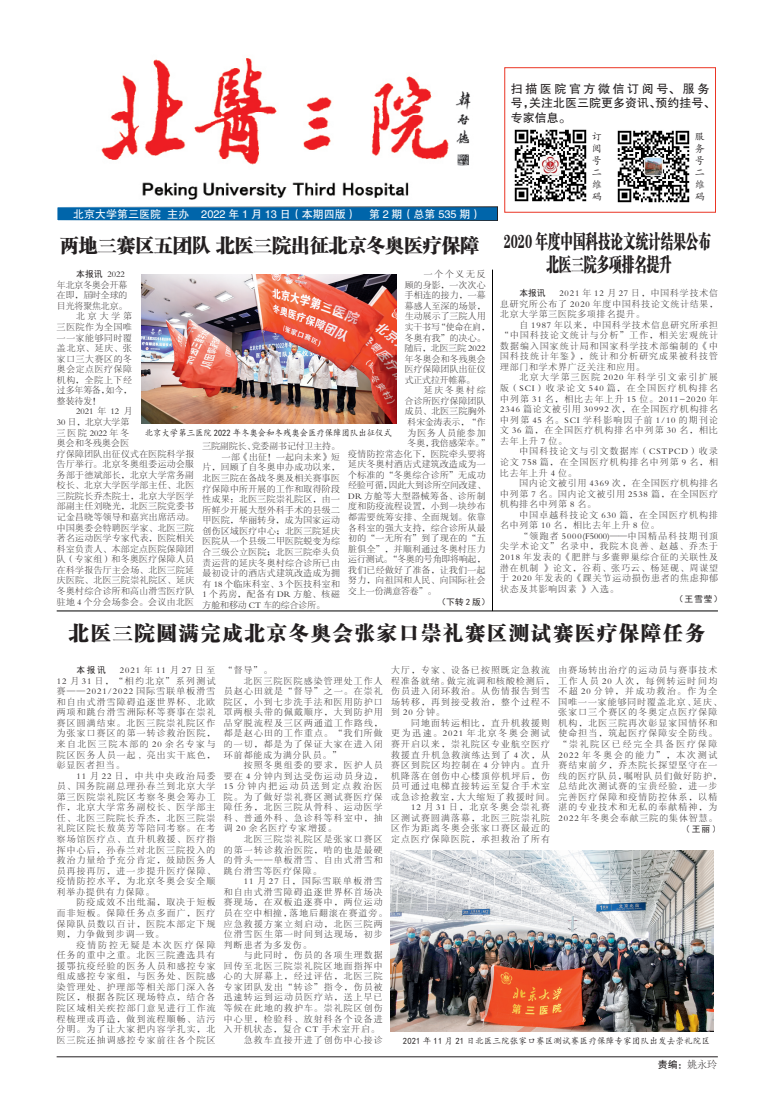
<style>
.page{position:relative;width:774px;height:1117px;background:#fff}
.page>*{position:absolute;margin:0;border:0;box-sizing:border-box;transform-origin:0 0}
.t1{font:20px "FZCSK GBK1 0";letter-spacing:.1em;color:#231f20}
.t2{font:19px "FZCSK GBK1 0";color:#231f20;scale:.66 1}
.t3{font:19px "FZCSK GBK1 0";color:#231f20}
.t4{font:12px/14.4px "FZHTK GBK1 0";color:#231f20}
.t5{font:11px "FZHTK GBK1 0";color:#fff}
.t6{font:10px "FZKTK GBK1 0";color:#231f20}
.t7{font:10px "FZHTK GBK1 0";color:#231f20}
.t8{font:9px "Kai Ti";color:#231f20;scale:.93 1}
.t9{font:8.8px/10.6px "FZSYK GBK1 0";letter-spacing:.12em;color:#231f20;text-align:justify}
.t10{font:8.8px/10.6px "FZSYK GBK1 0";letter-spacing:.045em;color:#231f20}
.t11{font:8.8px/10.6px "FZSYK GBK1 0";letter-spacing:.025em;color:#231f20}
.t12{font:8.8px/10.6px "FZSYK GBK1 0";color:#231f20}
.t13{font:8.8px "FZSYK GBK1 0";letter-spacing:.05em;color:#231f20}
.t14{font:8.8px/10.6px "FZSYK GBK1 0";letter-spacing:.14em;color:#231f20}
.t15{font:8.8px "Kai Ti";letter-spacing:.01em;color:#231f20}
.t16{font:8.8px "Sim Hei";letter-spacing:.1em;color:#231f20}
.t17{font:8.8px "FZSYK GBK1 0";letter-spacing:.04em;color:#231f20}
.t18{font:8.8px "FZSYK GBK1 0";letter-spacing:.07em;color:#231f20}
.s1{font-family:"Sim Hei"}
.s2{font-family:"FZSYJW GB1 0"}
</style>
<div class="page">
<img style="left:101px;top:58px;width:370px;height:142px">
<div style="left:57px;top:207px;width:440px;height:14px;background:#0065aa"></div>
<svg style="left:83px;top:206px;width:108px;height:1px"></svg>
<svg style="left:200px;top:206px;width:153px;height:1px"></svg>
<hr style="left:57px;top:1057px;width:661px;height:1px;background:#231f20">
<div style="left:504px;top:67px;width:212px;height:146px;border:1px solid #eb3524"></div>
<img style="left:514px;top:129px;width:73px;height:73px">
<img style="left:617px;top:130px;width:73px;height:73px">
<hr style="left:492px;top:270px;width:1px;height:341px;background:#000">
<hr style="left:57px;top:611px;width:661px;height:1px;background:#000">
<img style="left:391px;top:850px;width:322px;height:182px">
<img style="left:141px;top:274px;width:255px;height:149px">
<p class="t4" style="left:511px;top:82px;width:206px">扫描医院官方微信订阅号、服务号，关注北医三院更多资讯、预约挂号、专家信息。</p>
<p class="t6" style="left:592px;top:131px;width:11px">订</p>
<p class="t6" style="left:592px;top:143px;width:11px">阅</p>
<p class="t6" style="left:592px;top:155px;width:11px">号</p>
<p class="t6" style="left:592px;top:167px;width:11px">二</p>
<p class="t6" style="left:592px;top:179px;width:11px">维</p>
<p class="t6" style="left:592px;top:191px;width:11px">码</p>
<p class="t6" style="left:695px;top:131px;width:11px">服</p>
<p class="t6" style="left:695px;top:143px;width:11px">务</p>
<p class="t6" style="left:695px;top:155px;width:11px">号</p>
<p class="t6" style="left:695px;top:167px;width:11px">二</p>
<p class="t6" style="left:695px;top:179px;width:11px">维</p>
<p class="t6" style="left:695px;top:191px;width:11px">码</p>
<p class="t2" style="left:504px;top:230px;width:316px">2020 年度中国科技论文统计结果公布</p>
<p class="t2" style="left:546px;top:253px;width:191px">北医三院多项排名提升</p>
<p class="t16" style="left:519px;top:288px;width:28px">本报讯</p>
<p class="t5" style="left:73px;top:208px;width:410px">北京大学第三医院 主办 2022 年 1 月 13 日（本期四版） 第 2 期（总第 535 期）</p>
<p class="t3" style="left:60px;top:235px;width:421px">两地三赛区五团队 北医三院出征北京冬奥医疗保障</p>
<p class="t12" style="left:57px;top:269px;width:72px;text-indent:19px"><span class="s1">本报讯</span> 2022年北京冬奥会开幕在即，届时全球的目光将聚焦北京。</p>
<p class="t9" style="left:57px;top:311px;width:77px;text-indent:19px">北京大学第三医院作为全国唯一一家能够同时覆盖北京、延庆、张家口三大赛区的冬奥会定点医疗保障机构，全院上下经过多年筹备，如今，整装待发！</p>
<p class="t10" style="left:57px;top:406px;width:139px;text-indent:19px">2021 年 12 月<br>30 日，北京大学第<br>三医院2022年冬<br>奥会和冬残奥会医<br>疗保障团队出征仪式在医院科学报告厅举行。北京冬奥组委运动会服务部于德斌部长，北京大学常务副校长、北京大学医学部主任、北医三院院长乔杰院士，北京大学医学部副主任刘晓光，北医三院党委书记金昌晓等领导和嘉宾出席活动。中国奥委会特聘医学家、北医三院著名运动医学专家代表，医院相关科室负责人、本部定点医院保障团队（专家组）和冬奥医疗保障人员在科学报告厅主会场、北医三院延庆医院、北医三院崇礼院区、延庆冬奥村综合诊所和高山滑雪医疗队驻地 4 个分会场参会。会议由北医</p>
<p class="t11" style="left:405px;top:269px;width:87px;text-indent:19px">一个个义无反顾的身影，一次次心手相连的接力，一幕幕感人至深的场景，生动展示了三院人用实干书写“使命在肩，冬奥有我”的决心。随后，北医三院 2022年冬奥会和冬残奥会医疗保障团队出征仪式正式拉开帷幕。</p>
<p class="t9" style="left:424px;top:385px;width:63px">延庆冬奥村综</p>
<p class="t11" style="left:405px;top:396px;width:82px">合诊所医疗保障团队</p>
<p class="t11" style="left:405px;top:406px;width:82px">成员、北医三院胸外</p>
<p class="t9" style="left:407px;top:417px;width:79px">科宋金涛表示，“作</p>
<p class="t9" style="left:407px;top:427px;width:79px">为医务人员能参加</p>
<p class="t9" style="left:407px;top:438px;width:84px">冬奥，我倍感荣幸。”</p>
<p class="t10" style="left:348px;top:449px;width:139px">疫情防控常态化下，医院牵头要将</p>
<p class="t17" style="left:348px;top:460px;width:139px">延庆冬奥村酒店式建筑改造成为一</p>
<p class="t10" style="left:348px;top:470px;width:139px">个标准的“冬奥综合诊所”无成功</p>
<p class="t12" style="left:348px;top:480px;width:139px">经验可循，因此大到诊所空间改建、</p>
<p class="t18" style="left:348px;top:491px;width:139px">DR 方舱等大型器械筹备、诊所制</p>
<p class="t10" style="left:348px;top:501px;width:139px">度和防疫流程设置，小到一块纱布</p>
<p class="t13" style="left:348px;top:512px;width:139px">都需要统筹安排、全面规划。依靠</p>
<p class="t10" style="left:348px;top:522px;width:139px">各科室的强大支持，综合诊所从最</p>
<p class="t13" style="left:348px;top:534px;width:139px">初的“一无所有”到了现在的“五</p>
<p class="t10" style="left:348px;top:544px;width:139px">脏俱全”，并顺利通过冬奥村压力</p>
<p class="t12" style="left:348px;top:554px;width:139px">运行测试。“冬奥的号角即将响起，</p>
<p class="t10" style="left:348px;top:565px;width:139px">我们已经做好了准备，让我们一起</p>
<p class="t13" style="left:348px;top:576px;width:139px">努力，向祖国和人民、向国际社会</p>
<p class="t12" style="left:348px;top:586px;width:89px">交上一份满意答卷”。</p>
<p class="t16" style="left:437px;top:597px;width:54px">（下转 2 版）</p>
<p class="t9" style="left:500px;top:288px;width:219px;text-indent:59px">2021 年 12 月 27 日，中国科学技术信息研究所公布了 2020 年度中国科技论文统计结果，北京大学第三医院多项排名提升。</p>
<p class="t9" style="left:500px;top:320px;width:219px;text-indent:19px">自 1987 年以来，中国科学技术信息研究所承担“中国科技论文统计与分析”工作，相关宏观统计数据编入国家统计局和国家科学技术部编制的《中国科技统计年鉴》，统计和分析研究成果被科技管理部门和学术界广泛关注和应用。</p>
<p class="t9" style="left:500px;top:372px;width:219px;text-indent:19px">北京大学第三医院 2020 年科学引文索引扩展版（SCI）收录论文 540 篇，在全国医疗机构排名中列第 31 名，相比去年上升 15 位。2011-2020 年2346 篇论文被引用 30992 次，在全国医疗机构排名中列第 45 名。SCI 学科影响因子前 1/10 的期刊论文 36 篇，在全国医疗机构排名中列第 30 名，相比去年上升 7 位。</p>
<p class="t9" style="left:500px;top:446px;width:219px;text-indent:19px">中国科技论文与引文数据库（CSTPCD）收录论文 758 篇，在全国医疗机构排名中列第 9 名，相比去年上升 4 位。</p>
<p class="t9" style="left:500px;top:478px;width:219px;text-indent:19px">国内论文被引用 4369 次，在全国医疗机构排名中列第 7 名。国内论文被引用 2538 篇，在全国医疗机构排名中列第 8 名。</p>
<p class="t14" style="left:500px;top:510px;width:219px;text-indent:19px">中国卓越科技论文 630 篇，在全国医疗机构排名中列第 10 名，相比去年上升 8 位。</p>
<p class="t9" style="left:500px;top:531px;width:219px;text-indent:19px">“领跑者 5000(F5000)——中国精品科技期刊顶尖学术论文”名录中，我院木良善、赵越、乔杰于2018 年发表的《肥胖与多囊卵巢综合征的关联性及潜在机制 》论文，谷莉、张巧云、杨延砚、周谋望于 2020 年发表的《踝关节运动损伤患者的焦虑抑郁状态及其影响因素 》入选。</p>
<p class="t16" style="left:675px;top:595px;width:49px">（王雪莹）</p>
<p class="t1" style="left:69px;top:621px;width:638px">北医三院圆满完成北京冬奥会张家口崇礼赛区测试赛医疗保障任务</p>
<p class="t16" style="left:77px;top:665px;width:31px">本报讯</p>
<p class="t8" style="left:145px;top:428px;width:267px">北京大学第三医院 2022 年冬奥会和冬残奥会医疗保障团队出征仪式</p>
<p class="t12" style="left:203px;top:441px;width:139px">三院副院长、党委副书记付卫主持。</p>
<p class="t9" style="left:203px;top:452px;width:139px;text-indent:19px">一部《出征！一起向未来》短片，回顾了自冬奥申办成功以来，北医三院在备战冬奥及相关赛事医疗保障中所开展的工作和取得阶段性成果：北医三院崇礼院区，由一所鲜少开展大型外科手术的县级二甲医院，华丽转身，成为国家运动创伤区域医疗中心；北医三院延庆医院从一个县级二甲医院蜕变为综合三级公立医院；北医三院牵头负责运营的延庆冬奥村综合诊所已由最初设计的酒店式建筑改造成为拥有 18 个临床科室、3 个医技科室和1 个药房，配备有 DR 方舱、核磁方舱和移动 CT 车的综合诊所。</p>
<p class="t9" style="left:391px;top:665px;width:165px;text-align:left">大厅，专家、设备已按照既定急救流程准备就绪。做完流调和核酸检测后，伤员进入闭环救治。从伤情报告到雪场转移，再到接受救治，整个过程不到 20 分钟。</p>
<p class="t9" style="left:391px;top:718px;width:165px;text-align:left;text-indent:20px">同地面转运相比，直升机救援则更为迅速。2021 年北京冬奥会测试赛开启以来，崇礼院区专业航空医疗救援直升机急救演练达到了 4 次，从赛区到院区均控制在 4 分钟内。直升机降落在创伤中心楼顶停机坪后，伤员可通过电梯直接转运至复合手术室或急诊抢救室，大大缩短了救援时间。</p>
<p class="t9" style="left:391px;top:802px;width:160px;text-indent:20px">12 月 31 日，北京冬奥会崇礼赛区测试赛圆满落幕，北医三院崇礼院区作为距离冬奥会张家口赛区最近的定点医疗保障医院，承担救治了所有</p>
<p class="t9" style="left:57px;top:665px;width:160px;text-indent:63px">2021 年 11 月 27 日至12 月 31 日，“相约北京”系列测试赛——2021/2022 国际雪联单板滑雪和自由式滑雪障碍追逐世界杯、北欧两项和跳台滑雪洲际杯等赛事在崇礼赛区圆满结束。北医三院崇礼院区作为张家口赛区的第一转诊救治医院，来自北医三院本部的 20 余名专家与院区医务人员一起 , 亮出实干底色，彰显医者担当。</p>
<p class="t9" style="left:57px;top:770px;width:160px;text-indent:20px">11 月 22 日，中共中央政治局委员、国务院副总理孙春兰到北京大学第三医院崇礼院区考察冬奥会筹办工作，北京大学常务副校长、医学部主任、北医三院院长乔杰，北医三院崇礼院区院长敖英芳等陪同考察。在考察场馆医疗点、直升机救援、医疗指挥中心后，孙春兰对北医三院投入的救治力量给予充分肯定，鼓励医务人员再接再厉，进一步提升医疗保障、疫情防控水平，为北京冬奥会安全顺利举办提供有力保障。</p>
<p class="t9" style="left:57px;top:897px;width:160px;text-indent:20px">防疫成效不出纰漏，取决于短板而非短板。保障任务点多面广，医疗保障队员数以百计，医院本部定下规则，力争做到步调一致。</p>
<p class="t9" style="left:57px;top:939px;width:160px;text-indent:20px">疫情防控无疑是本次医疗保障任务的重中之重。北医三院遴选具有援鄂抗疫经验的医务人员和感控专家组成感控专家组，与医务处、医院感染管理处、护理部等相关部门深入各院区，根据各院区现场特点，结合各院区域相关疾控部门意见进行工作流程梳理或再造，做到流程顺畅、洁污分明。为了让大家把内容学扎实，北医三院还抽调感控专家前往各个院区</p>
<p class="t9" style="left:558px;top:665px;width:165px;text-align:left">由赛场转出治疗的运动员与赛事技术工作人员 20 人次，每例转运时间均不超 20 分钟，并成功救治。作为全国唯一一家能够同时覆盖北京、延庆、张家口三个赛区的冬奥定点医疗保障机构，北医三院再次彰显家国情怀和使命担当，筑起医疗保障安全防线。“崇礼院区已经完全具备医疗保障<br>2022 年冬奥会的能力”，本次测试赛结束前夕，乔杰院长探望坚守在一线的医疗队员，嘱咐队员们做好防护，总结此次测试赛的宝贵经验，进一步完善医疗保障和疫情防控体系，以精湛的专业技术和无私的奉献精神，为<br>2022 年冬奥会奉献三院的集体智慧。</p>
<p class="t16" style="left:685px;top:824px;width:34px">(王丽)</p>
<p class="t9" style="left:224px;top:665px;width:50px">“督导”。</p>
<p class="t9" style="left:224px;top:675px;width:160px;text-indent:20px">北医三院医院感染管理处工作人员赵心田就是“督导”之一。在崇礼院区，小到七步洗手法和医用防护口罩两根头带的佩戴顺序，大到防护用品穿脱流程及三区两通道工作路线，都是赵心田的工作重点。“我们所做的一切，都是为了保证大家在进入闭环前都能成为满分队员。”</p>
<p class="t9" style="left:224px;top:760px;width:160px;text-indent:20px">按照冬奥组委的要求，医护人员要在 4 分钟内到达受伤运动员身边，15 分钟内把运动员送到定点救治医院。为了做好崇礼赛区测试赛医疗保障任务，北医三院从骨科、运动医学科、普通外科、急诊科等科室中，抽调 20 余名医疗专家增援。</p>
<p class="t9" style="left:224px;top:834px;width:160px;text-indent:20px">北医三院崇礼院区是张家口赛区的第一转诊救治医院，啃的也是最硬的骨头——单板滑雪、自由式滑雪和跳台滑雪等医疗保障。</p>
<p class="t9" style="left:224px;top:876px;width:165px;text-align:left;text-indent:20px">11 月 27 日，国际雪联单板滑雪和自由式滑雪障碍追逐世界杯首场决赛现场，在双板追逐赛中，两位运动员在空中相撞，落地后翻滚在赛道旁。应急救援方案立刻启动，北医三院两位滑雪医生第一时间到达现场，初步判断患者为多发伤。</p>
<p class="t9" style="left:224px;top:950px;width:160px;text-indent:20px">与此同时，伤员的各项生理数据回传至北医三院崇礼院区地面指挥中心的大屏幕上，经过评估，北医三院专家团队发出“转诊”指令，伤员被迅速转运到运动员医疗站，送上早已等候在此地的救护车。崇礼院区创伤中心里，检验科、放射科各个设备进入开机状态，复合 CT 手术室开启。</p>
<p class="t9" style="left:244px;top:1034px;width:140px">急救车直接开进了创伤中心接诊</p>
<p class="t15" style="left:403px;top:1036px;width:309px">2021 年 11 月 21 日北医三院张家口赛区测试赛医疗保障专家团队出发去崇礼院区</p>
<p class="t7" style="left:658px;top:1059px;width:61px">责编：<span class="s2">姚永玲</span></p>
</div>
